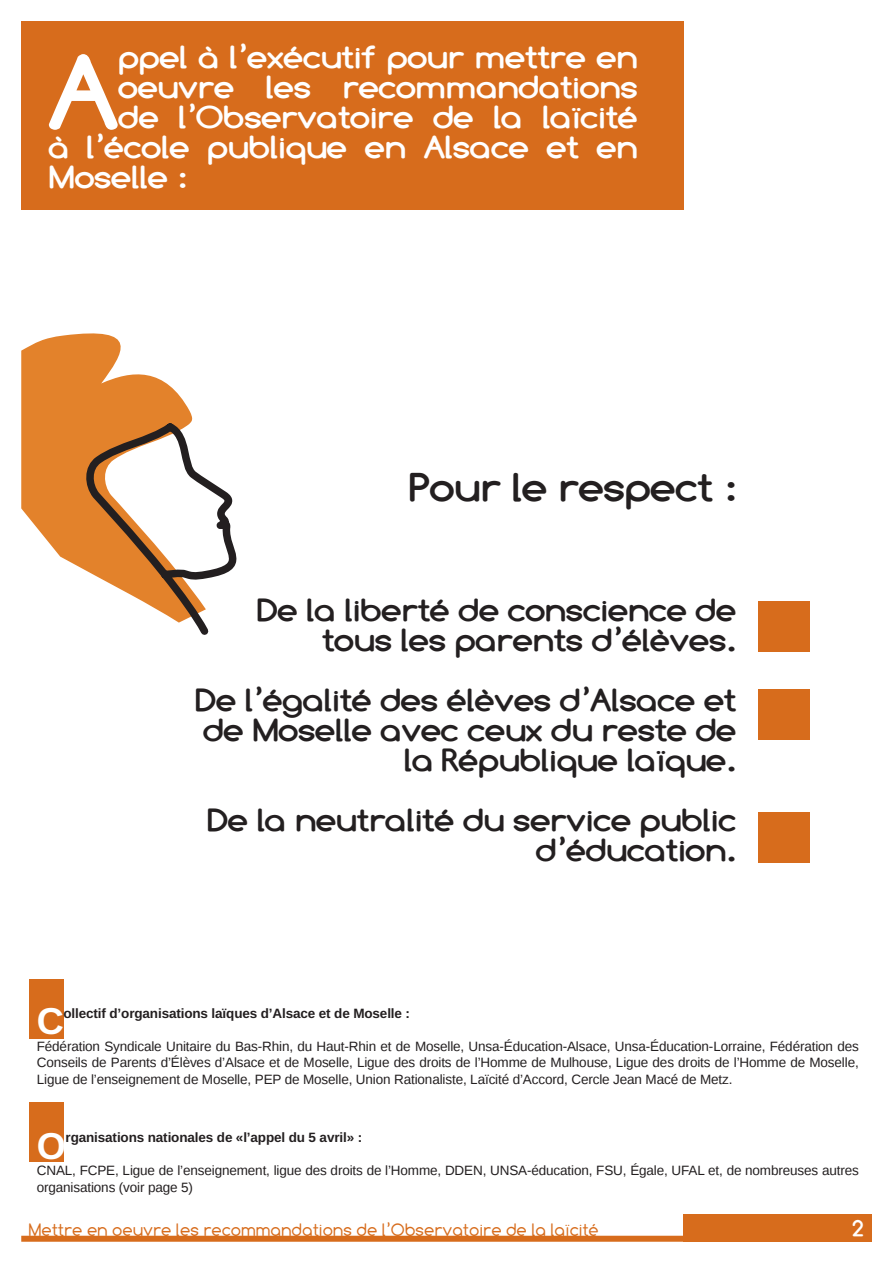
<style>
.page{position:relative;width:893px;height:1263px;background:#fff}
.page>*{position:absolute;margin:0;border:0;box-sizing:border-box;transform-origin:0 0}
.t1{font:700 104.25px "Comfortaa";color:#fff;scale:1.15 1}
.t2{font:700 39.15px "Comfortaa";color:#231f20;scale:1.15 1}
.t3{font:700 37.5px "Liberation Sans";color:#fff}
.t4{font:700 31.35px/30px "Comfortaa";color:#231f20;text-align:right;scale:1.15 1}
.t5{font:700 31.35px "Comfortaa";color:#fff;scale:1.15 1}
.t6{font:700 22.5px "Comfortaa";color:#fff}
.t7{font:18px "Comfortaa";color:#d76c1c}
.t8{font:13.5px/16.5px "Liberation Sans";letter-spacing:-.01em;color:#231f20;text-align:justify}
.t9{font:700 13.5px "Liberation Sans";letter-spacing:-.01em;color:#231f20}
</style>
<div class="page">
<div style="left:21px;top:21px;width:663px;height:188px;background:#d76c1c"></div>
<div style="left:30px;top:979px;width:34px;height:59px;background:#d76c1c"></div>
<div style="left:30px;top:1102px;width:34px;height:60px;background:#d76c1c"></div>
<div style="left:758px;top:602px;width:52px;height:50px;background:#d76c1c"></div>
<div style="left:758px;top:690px;width:52px;height:50px;background:#d76c1c"></div>
<div style="left:758px;top:813px;width:52px;height:50px;background:#d76c1c"></div>
<svg style="left:21px;top:333px;width:171px;height:233px;fill:#e3822b"></svg>
<svg style="left:77px;top:417px;width:160px;height:218px"></svg>
<div style="left:684px;top:1214px;width:188px;height:28px;background:#d76c1c"></div>
<div style="left:21px;top:1236px;width:851px;height:6px;background:#d76c1c"></div>
<p class="t1" style="left:49px;top:32px;width:62px">A</p>
<p class="t5" style="left:119px;top:39px;width:453px">ppel à l’exécutif pour mettre en</p>
<p class="t5" style="left:119px;top:69px;width:453px">oeuvre les recommandations</p>
<p class="t5" style="left:119px;top:99px;width:453px">de l’Observatoire de la laïcité</p>
<p class="t5" style="left:49px;top:129px;width:514px">à l’école publique en Alsace et en</p>
<p class="t5" style="left:49px;top:159px;width:121px">Moselle :</p>
<p class="t2" style="left:410px;top:465px;width:285px">Pour le respect :</p>
<p class="t4" style="left:258px;top:595px;width:418px">De la liberté de conscience de tous les parents d’élèves.</p>
<p class="t4" style="left:196px;top:685px;width:471px">De l’égalité des élèves d’Alsace et de Moselle avec ceux du reste de la République laïque.</p>
<p class="t4" style="left:208px;top:805px;width:461px">De la neutralité du service public d’éducation.</p>
<p class="t3" style="left:37px;top:995px;width:29px">C</p>
<p class="t9" style="left:63px;top:1004px;width:348px">ollectif d’organisations laïques d’Alsace et de Moselle :</p>
<p class="t8" style="left:37px;top:1038px;width:824px">Fédération Syndicale Unitaire du Bas-Rhin, du Haut-Rhin et de Moselle, Unsa-Éducation-Alsace, Unsa-Éducation-Lorraine, Fédération des Conseils de Parents d’Élèves d’Alsace et de Moselle, Ligue des droits de l’Homme de Mulhouse, Ligue des droits de l’Homme de Moselle, Ligue de l’enseignement de Moselle, PEP de Moselle, Union Rationaliste, Laïcité d’Accord, Cercle Jean Macé de Metz.</p>
<p class="t3" style="left:37px;top:1120px;width:31px">O</p>
<p class="t9" style="left:66px;top:1128px;width:298px">rganisations nationales de «l’appel du 5 avril» :</p>
<p class="t8" style="left:37px;top:1163px;width:824px">CNAL, FCPE, Ligue de l’enseignement, ligue des droits de l’Homme, DDEN, UNSA-éducation, FSU, Égale, UFAL et, de nombreuses autres organisations (voir page 5)</p>
<p class="t7" style="left:29px;top:1219px;width:572px">Mettre en oeuvre les recommandations de l’Observatoire de la laïcité</p>
<p class="t6" style="left:853px;top:1215px;width:12px">2</p>
</div>
